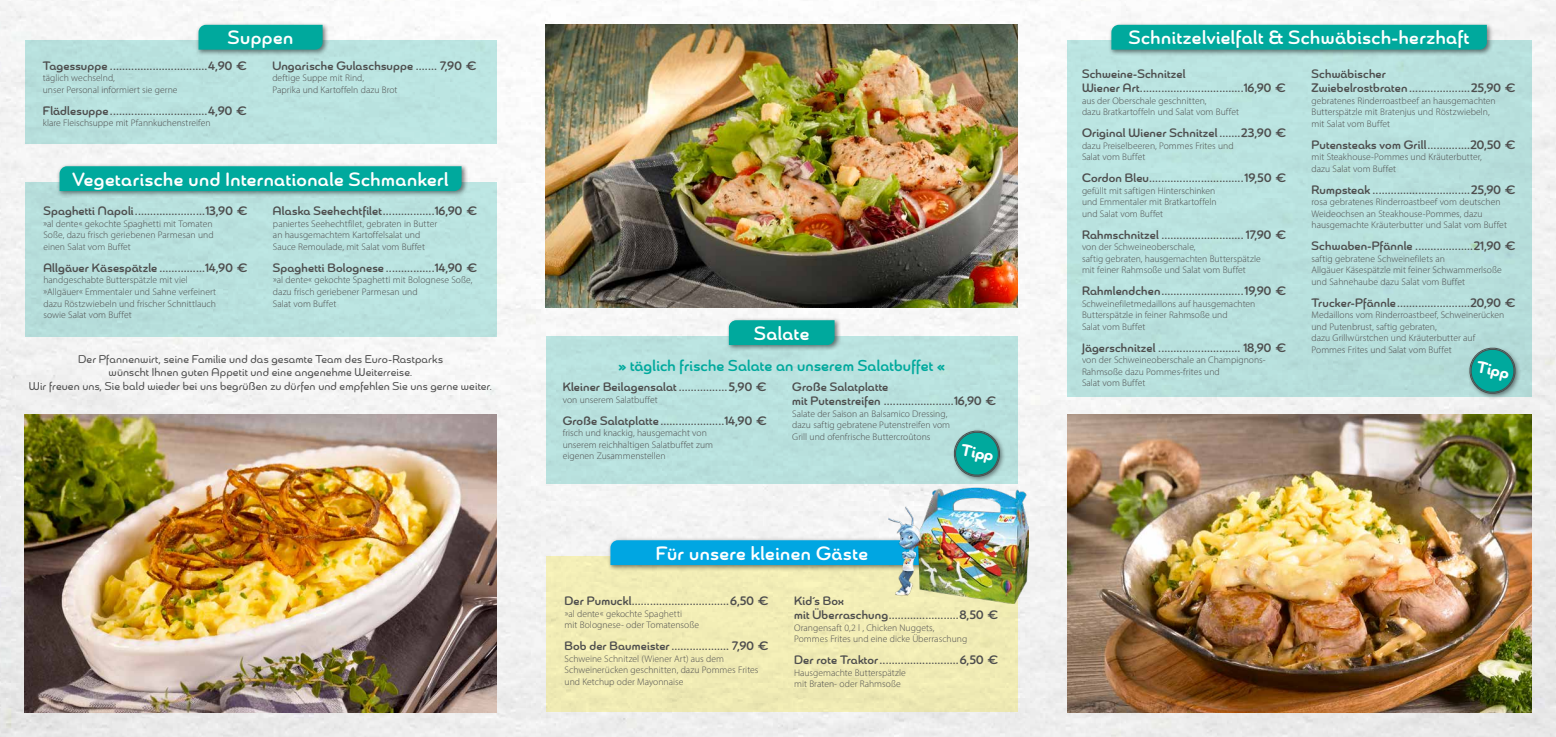
<style>
.page{position:relative;width:1556px;height:737px;background:#fff}
.page>*{position:absolute;margin:0;border:0;box-sizing:border-box;transform-origin:0 0}
.t1{font:500 19.25px "Chennai";letter-spacing:.025em;color:#fff}
.t2{font:700 16.62px "Chennai";color:#fff}
.t3{font:500 15.75px "Chennai";letter-spacing:.01em;color:#00a99d}
.t4{font:500 12.25px/14px "Chennai";letter-spacing:.01em;color:#4d4d4d}
.t5{font:11.38px/13.7px "Chennai";letter-spacing:.01em;color:#4d4d4d;text-align:center}
.t6{font:300 9.62px/11.5px "Myriad Pro";color:#4d4d4d}
</style>
<div class="page">
<img style="left:0;top:0;width:1555px;height:737px">
<div style="left:546px;top:336px;width:471px;height:148px;background:#b9e2df"></div>
<div style="left:1067px;top:41px;width:463px;height:356px;background:#b9e1de"></div>
<div style="left:25px;top:182px;width:471px;height:155px;background:#b9e1de"></div>
<div style="left:546px;top:556px;width:471px;height:156px;background:#f1ecb5"></div>
<img style="left:546px;top:25px;width:471px;height:283px">
<div style="left:725px;top:317px;width:116px;height:34px;background:#000;opacity:.5"></div>
<div style="left:728px;top:320px;width:106px;height:25px;background:#00a99d"></div>
<div style="left:1108px;top:22px;width:385px;height:34px;background:#000;opacity:.5"></div>
<div style="left:1111px;top:25px;width:375px;height:25px;background:#00a99d"></div>
<div style="left:56px;top:163px;width:412px;height:34px;background:#000;opacity:.5"></div>
<div style="left:60px;top:166px;width:401px;height:25px;background:#00a99d"></div>
<div style="left:607px;top:537px;width:352px;height:34px;background:#000;opacity:.5"></div>
<div style="left:610px;top:540px;width:278px;height:25px;background:#00a6e2"></div>
<div style="left:25px;top:41px;width:471px;height:103px;background:#bae3e0"></div>
<div style="left:195px;top:22px;width:134px;height:34px;background:#000;opacity:.5"></div>
<div style="left:198px;top:25px;width:124px;height:25px;background:#00a99d"></div>
<div style="left:1466px;top:345px;width:55px;height:55px;background:#000;opacity:.5"></div>
<svg style="left:1467px;top:346px;width:50px;height:49px"></svg>
<div style="left:951px;top:428px;width:55px;height:55px;background:#000;opacity:.5"></div>
<svg style="left:951px;top:428px;width:50px;height:50px"></svg>
<img style="left:1067px;top:414px;width:463px;height:298px">
<img style="left:25px;top:414px;width:471px;height:298px">
<img style="left:888px;top:487px;width:140px;height:116px">
<h1 class="t1" style="left:228px;top:25px;width:67px">Suppen</h1>
<p class="t4" style="left:43px;top:59px;width:205px">Tagessuppe ................................4,90 €</p>
<p class="t6" style="left:43px;top:72px;width:136px">täglich wechselnd,<br>unser Personal informiert sie gerne</p>
<p class="t4" style="left:43px;top:104px;width:205px">Flädlesuppe................................4,90 €</p>
<p class="t6" style="left:43px;top:117px;width:169px">klare Fleischsuppe mit Pfannkuchenstreifen</p>
<p class="t4" style="left:272px;top:59px;width:205px">Ungarische Gulaschsuppe ....... 7,90 €</p>
<p class="t6" style="left:272px;top:72px;width:127px">deftige Suppe mit Rind,<br>Paprika und Kartoffeln dazu Brot</p>
<h1 class="t1" style="left:72px;top:167px;width:377px">Vegetarische und Internationale Schmankerl</h1>
<p class="t4" style="left:43px;top:204px;width:205px">Spaghetti Napoli.......................13,90 €</p>
<p class="t6" style="left:43px;top:218px;width:172px;text-align:justify">»al dente« gekochte Spaghetti mit Tomaten Soße, dazu frisch geriebenen Parmesan und einen Salat vom Buffet</p>
<p class="t4" style="left:43px;top:261px;width:205px">Allgäuer Käsespätzle ...............14,90 €</p>
<p class="t6" style="left:43px;top:274px;width:174px">handgeschabte Butterspätzle mit viel »Allgäuer« Emmentaler und Sahne verfeinert dazu Röstzwiebeln und frischer Schnittlauch sowie Salat vom Buffet</p>
<p class="t4" style="left:273px;top:204px;width:205px">Alaska Seehechtfilet.................16,90 €</p>
<p class="t6" style="left:273px;top:218px;width:166px">paniertes Seehechtfilet, gebraten in Butter an hausgemachtem Kartoffelsalat und<br>Sauce Remoulade, mit Salat vom Buffet</p>
<p class="t4" style="left:273px;top:261px;width:205px">Spaghetti Bolognese ................14,90 €</p>
<p class="t6" style="left:273px;top:274px;width:201px">»al dente« gekochte Spaghetti mit Bolognese Soße, dazu frisch geriebener Parmesan und<br>Salat vom Buffet</p>
<p class="t5" style="left:29px;top:352px;width:465px">Der Pfannenwirt, seine Familie und das gesamte Team des Euro-Rastparks<br>wünscht Ihnen guten Appetit und eine angenehme Weiterreise.<br>Wir freuen uns, Sie bald wieder bei uns begrüßen zu dürfen und empfehlen Sie uns gerne weiter.</p>
<h1 class="t1" style="left:754px;top:321px;width:57px">Salate</h1>
<h3 class="t3" style="left:618px;top:355px;width:328px">» täglich frische Salate an unserem Salatbuffet «</h3>
<p class="t4" style="left:562px;top:380px;width:205px">Kleiner Beilagensalat ................5,90 €</p>
<p class="t6" style="left:562px;top:394px;width:97px">von unserem Salatbuffet</p>
<p class="t4" style="left:562px;top:414px;width:205px">Große Salatplatte .....................14,90 €</p>
<p class="t6" style="left:562px;top:427px;width:152px">frisch und knackig, hausgemacht von unserem reichhaltigen Salatbuffet zum eigenen Zusammenstellen</p>
<p class="t4" style="left:792px;top:380px;width:205px">Große Salatplatte<br>mit Putenstreifen .......................16,90 €</p>
<p class="t6" style="left:792px;top:408px;width:159px">Salate der Saison an Balsamico Dressing, dazu saftig gebratene Putenstreifen vom<br>Grill und ofenfrische Buttercroûtons</p>
<h2 class="t2" style="left:963px;top:438px;width:35px;rotate:12deg">Tipp</h2>
<h1 class="t1" style="left:655px;top:541px;width:213px">Für unsere kleinen Gäste</h1>
<p class="t4" style="left:564px;top:594px;width:205px">Der Pumuckl................................6,50 €</p>
<p class="t6" style="left:564px;top:607px;width:136px">»al dente« gekochte Spaghetti<br>mit Bolognese- oder Tomatensoße</p>
<p class="t4" style="left:564px;top:639px;width:205px">Bob der Baumeister................... 7,90 €</p>
<p class="t6" style="left:564px;top:652px;width:195px">Schweine Schnitzel (Wiener Art) aus dem<br>Schweinerücken geschnitten, dazu Pommes Frites und Ketchup oder Mayonnaise</p>
<p class="t4" style="left:794px;top:594px;width:205px">Kid´s Box<br>mit Überraschung.......................8,50 €</p>
<p class="t6" style="left:794px;top:621px;width:175px">Orangensaft 0,2 l , Chicken Nuggets,<br>Pommes Frites und eine dicke Überraschung</p>
<p class="t4" style="left:794px;top:653px;width:205px">Der rote Traktor..........................6,50 €</p>
<p class="t6" style="left:794px;top:666px;width:113px">Hausgemachte Butterspätzle mit Braten- oder Rahmsoße</p>
<h1 class="t1" style="left:1128px;top:25px;width:342px">Schnitzelvielfalt &amp; Schwäbisch-herzhaft</h1>
<p class="t4" style="left:1081px;top:67px;width:205px">Schweine-Schnitzel<br>Wiener Art..................................16,90 €</p>
<p class="t6" style="left:1081px;top:94px;width:158px">aus der Oberschale geschnitten,<br>dazu Bratkartoffeln und Salat vom Buffet</p>
<p class="t4" style="left:1081px;top:126px;width:205px">Original Wiener Schnitzel .......23,90 €</p>
<p class="t6" style="left:1081px;top:139px;width:153px">dazu Preiselbeeren, Pommes Frites und<br>Salat vom Buffet</p>
<p class="t4" style="left:1081px;top:171px;width:205px">Cordon Bleu...............................19,50 €</p>
<p class="t6" style="left:1081px;top:184px;width:136px">gefüllt mit saftigen Hinterschinken und Emmentaler mit Bratkartoffeln und Salat vom Buffet</p>
<p class="t4" style="left:1081px;top:228px;width:205px">Rahmschnitzel ........................... 17,90 €</p>
<p class="t6" style="left:1081px;top:241px;width:180px">von der Schweineoberschale,<br>saftig gebraten, hausgemachten Butterspätzle mit feiner Rahmsoße und Salat vom Buffet</p>
<p class="t4" style="left:1081px;top:284px;width:205px">Rahmlendchen...........................19,90 €</p>
<p class="t6" style="left:1081px;top:297px;width:175px">Schweinefiletmedaillons auf hausgemachten<br>Butterspätzle in feiner Rahmsoße und<br>Salat vom Buffet</p>
<p class="t4" style="left:1081px;top:341px;width:205px">Jägerschnitzel ........................... 18,90 €</p>
<p class="t6" style="left:1081px;top:354px;width:185px">von der Schweineoberschale an Champignons-<br>Rahmsoße dazu Pommes-frites und<br>Salat vom Buffet</p>
<p class="t4" style="left:1311px;top:67px;width:205px">Schwäbischer<br>Zwiebelrostbraten ....................25,90 €</p>
<p class="t6" style="left:1311px;top:94px;width:186px">gebratenes Rinderroastbeef an hausgemachten<br>Butterspätzle mit Bratenjus und Röstzwiebeln, mit Salat vom Buffet</p>
<p class="t4" style="left:1311px;top:138px;width:205px">Putensteaks vom Grill..............20,50 €</p>
<p class="t6" style="left:1311px;top:151px;width:172px">mit Steakhouse-Pommes und Kräuterbutter, dazu Salat vom Buffet</p>
<p class="t4" style="left:1311px;top:183px;width:205px">Rumpsteak ................................25,90 €</p>
<p class="t6" style="left:1311px;top:196px;width:197px">rosa gebratenes Rinderroastbeef vom deutschen<br>Weideochsen an Steakhouse-Pommes, dazu hausgemachte Kräuterbutter und Salat vom Buffet</p>
<p class="t4" style="left:1311px;top:239px;width:205px">Schwaben-Pfännle ...................21,90 €</p>
<p class="t6" style="left:1311px;top:253px;width:192px">saftig gebratene Schweinefilets an<br>Allgäuer Käsespätzle mit feiner Schwammerlsoße und Sahnehaube dazu Salat vom Buffet</p>
<p class="t4" style="left:1311px;top:296px;width:205px">Trucker-Pfännle........................20,90 €</p>
<p class="t6" style="left:1311px;top:309px;width:194px">Medaillons vom Rinderroastbeef, Schweinerücken und Putenbrust, saftig gebraten,<br>dazu Grillwürstchen und Kräuterbutter auf Pommes Frites und Salat vom Buffet</p>
<h2 class="t2" style="left:1478px;top:355px;width:35px;rotate:12deg">Tipp</h2>
</div>
